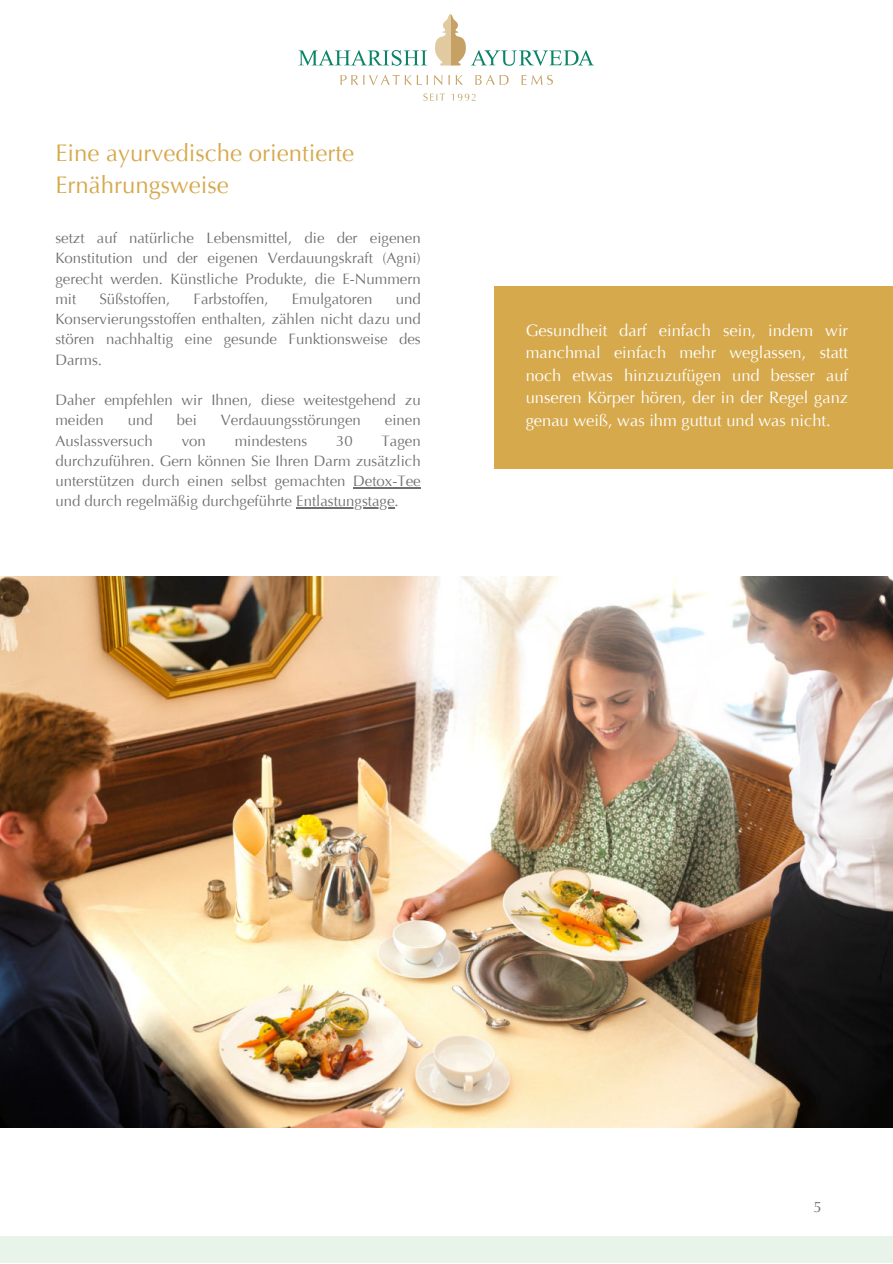
<style>
.page{position:relative;width:893px;height:1264px;background:#fff}
.page>*{position:absolute;margin:0;border:0;box-sizing:border-box;transform-origin:0 0}
.t1{font:24px/32.5px "Optima";color:#d6a94d}
.t2{font:16.5px/22.5px "Optima LT Pro";color:#fff;text-align:justify}
.t3{font:15px/20.2px "Optima LT Pro";color:#717070;text-align:justify}
.t4{font:15px "Optima";color:#717070}
</style>
<div class="page">
<svg style="left:340px;top:75px;width:88px;height:10px"></svg>
<svg style="left:434px;top:75px;width:8px;height:10px"></svg>
<svg style="left:448px;top:75px;width:15px;height:10px"></svg>
<svg style="left:475px;top:75px;width:33px;height:10px"></svg>
<svg style="left:521px;top:75px;width:32px;height:10px"></svg>
<svg style="left:423px;top:93px;width:22px;height:8px"></svg>
<svg style="left:451px;top:94px;width:24px;height:7px"></svg>
<svg style="left:298px;top:50px;width:129px;height:16px"></svg>
<svg style="left:435px;top:14px;width:159px;height:52px"></svg>
<div style="left:0;top:1236px;width:892px;height:26px;background:#e8f4e9"></div>
<img style="left:0;top:576px;width:892px;height:551px">
<hr style="left:353px;top:487px;width:68px;height:1px;background:#717070">
<hr style="left:296px;top:507px;width:98px;height:1px;background:#717070">
<div style="left:494px;top:286px;width:398px;height:182px;background:#d6a94d"></div>
<h1 class="t1" style="left:55px;top:136px;width:300px">Eine ayurvedische orientierte<br>Ernährungsweise</h1>
<p class="t3" style="left:55px;top:228px;width:367px">setzt auf natürliche Lebensmittel, die der eigenen Konstitution und der eigenen Verdauungskraft (Agni) gerecht werden. Künstliche Produkte, die E-Nummern mit</p>
<p class="t3" style="left:99px;top:289px;width:72px">Süßstoffen,</p>
<p class="t3" style="left:193px;top:289px;width:76px">Farbstoffen,</p>
<p class="t3" style="left:292px;top:289px;width:82px">Emulgatoren</p>
<p class="t3" style="left:55px;top:289px;width:367px;text-indent:340px">und Konservierungsstoffen enthalten, zählen nicht dazu und stören nachhaltig eine gesunde Funktionsweise des Darms.</p>
<p class="t3" style="left:55px;top:390px;width:367px">Daher empfehlen wir Ihnen, diese weitestgehend zu meiden</p>
<p class="t3" style="left:128px;top:410px;width:26px">und</p>
<p class="t3" style="left:177px;top:410px;width:21px">bei</p>
<p class="t3" style="left:221px;top:410px;width:141px">Verdauungsstörungen</p>
<p class="t3" style="left:385px;top:410px;width:37px">einen</p>
<p class="t3" style="left:55px;top:430px;width:99px">Auslassversuch</p>
<p class="t3" style="left:182px;top:430px;width:26px">von</p>
<p class="t3" style="left:235px;top:430px;width:74px">mindestens</p>
<p class="t3" style="left:336px;top:430px;width:18px">30</p>
<p class="t3" style="left:55px;top:430px;width:367px;text-indent:326px">Tagen durchzuführen. Gern können Sie Ihren Darm zusätzlich unterstützen durch einen selbst gemachten Detox-Tee und durch regelmäßig durchgeführte Entlastungstage.</p>
<p class="t2" style="left:525px;top:319px;width:324px">Gesundheit darf einfach sein, indem wir manchmal einfach mehr weglassen, statt noch etwas hinzuzufügen und besser auf unseren Körper hören, der in der Regel ganz genau weiß, was ihm guttut und was nicht.</p>
<p class="t4" style="left:813px;top:1197px;width:10px">5</p>
</div>
